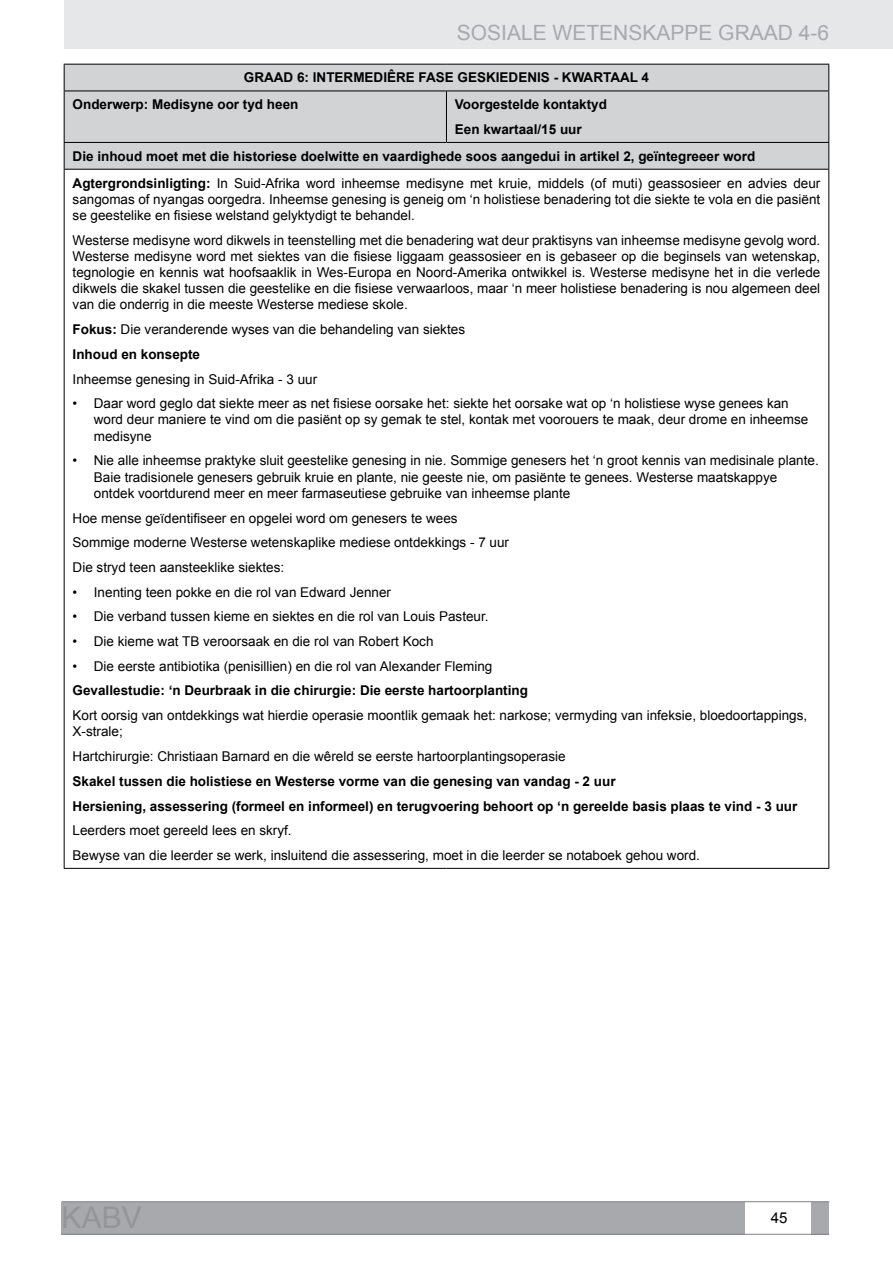
<style>
.page{position:relative;width:893px;height:1263px;background:#fff}
.page>*{position:absolute;margin:0;border:0;box-sizing:border-box;transform-origin:0 0}
.t1{font:21px "Arial";color:#a7a9ac}
.t2{font:15px "Arial";color:#000}
.t3{font:13.5px/16.2px "Arial";color:#000}
.t4{font:700 13.5px/26.8px "Arial";color:#000}
.s1{font-weight:400}
.s2{font-weight:700}
</style>
<div class="page">
<div style="left:64px;top:0;width:829px;height:49px;background:#e6e7e8"></div>
<div style="left:62px;top:1202px;width:683px;height:32px;background:#a7a9ac"></div>
<div style="left:812px;top:1202px;width:17px;height:32px;background:#a7a9ac"></div>
<hr style="left:62px;top:1234px;width:767px;height:1px;background:#808285">
<hr style="left:62px;top:1201px;width:767px;height:1px;background:#808285">
<div style="left:65px;top:65px;width:763px;height:104px;background:#d1d3d4"></div>
<hr style="left:64px;top:64px;width:382px;height:1px;background:#000">
<svg style="left:64px;top:65px;width:1px;height:26px"></svg>
<hr style="left:446px;top:64px;width:383px;height:1px;background:#000">
<svg style="left:828px;top:65px;width:1px;height:26px"></svg>
<hr style="left:64px;top:91px;width:382px;height:1px;background:#000">
<hr style="left:64px;top:91px;width:1px;height:51px;background:#000">
<hr style="left:446px;top:91px;width:383px;height:1px;background:#000">
<hr style="left:446px;top:91px;width:1px;height:51px;background:#000">
<hr style="left:828px;top:91px;width:1px;height:51px;background:#000">
<hr style="left:64px;top:142px;width:382px;height:1px;background:#000">
<svg style="left:64px;top:143px;width:1px;height:26px"></svg>
<hr style="left:446px;top:142px;width:383px;height:1px;background:#000">
<svg style="left:828px;top:143px;width:1px;height:26px"></svg>
<hr style="left:64px;top:169px;width:382px;height:1px;background:#000">
<hr style="left:64px;top:170px;width:1px;height:698px;background:#000">
<hr style="left:446px;top:169px;width:383px;height:1px;background:#000">
<hr style="left:828px;top:170px;width:1px;height:698px;background:#000">
<hr style="left:64px;top:868px;width:382px;height:1px;background:#000">
<hr style="left:446px;top:868px;width:383px;height:1px;background:#000">
<h1 class="t1" style="left:457px;top:19px;width:374px">SOSIALE WETENSKAPPE GRAAD 4-6</h1>
<p class="t4" style="left:73px;top:65px;width:578px;text-indent:171px">GRAAD 6: INTERMEDIêRE FASE GESKIEDENIS - KWARTAAL 4<br>Onderwerp: Medisyne oor tyd heen</p>
<p class="t4" style="left:455px;top:93px;width:154px;line-height:24.8px">Voorgestelde kontaktyd<br>Een kwartaal/15 uur</p>
<p class="t4" style="left:73px;top:143px;width:749px">Die inhoud moet met die historiese doelwitte en vaardighede soos aangedui in artikel 2, geïntegreeer word<br>Agtergrondsinligting: <span class="s1">In Suid-Afrika word inheemse medisyne met kruie, middels (of muti) geassosieer en advies deur</span></p>
<p class="t3" style="left:73px;top:191px;width:749px">sangomas of nyangas oorgedra. Inheemse genesing is geneig om ‘n holistiese benadering tot die siekte te vola en die pasiënt se geestelike en fisiese welstand gelyktydigt te behandel.</p>
<p class="t3" style="left:73px;top:232px;width:749px;text-align:justify">Westerse medisyne word dikwels in teenstelling met die benadering wat deur praktisyns van inheemse medisyne gevolg word.<br>Westerse medisyne word met siektes van die fisiese liggaam geassosieer en is gebaseer op die beginsels van wetenskap, tegnologie en kennis wat hoofsaaklik in Wes-Europa en Noord-Amerika ontwikkel is. Westerse medisyne het in die verlede dikwels die skakel tussen die geestelike en die fisiese verwaarloos, maar ‘n meer holistiese benadering is nou algemeen deel van die onderrig in die meeste Westerse mediese skole.</p>
<p class="t3" style="left:73px;top:317px;width:394px;line-height:24.8px"><span class="s2">Fokus:</span> Die veranderende wyses van die behandeling van siektes<br><span class="s2">Inhoud en konsepte</span></p>
<p class="t3" style="left:73px;top:371px;width:246px">Inheemse genesing in Suid-Afrika - 3 uur</p>
<p class="t3" style="left:94px;top:396px;width:716px;text-indent:-21px">• Daar word geglo dat siekte meer as net fisiese oorsake het: siekte het oorsake wat op ‘n holistiese wyse genees kan word deur maniere te vind om die pasiënt op sy gemak te stel, kontak met voorouers te maak, deur drome en inheemse medisyne</p>
<p class="t3" style="left:94px;top:453px;width:726px;text-indent:-21px">• Nie alle inheemse praktyke sluit geestelike genesing in nie. Sommige genesers het ‘n groot kennis van medisinale plante.<br>Baie tradisionele genesers gebruik kruie en plante, nie geeste nie, om pasiënte te genees. Westerse maatskappye ontdek voortdurend meer en meer farmaseutiese gebruike van inheemse plante</p>
<p class="t3" style="left:73px;top:505px;width:438px;line-height:24.8px">Hoe mense geïdentifiseer en opgelei word om genesers te wees<br>Sommige moderne Westerse wetenskaplike mediese ontdekkings - 7 uur<br>Die stryd teen aansteeklike siektes:</p>
<p class="t3" style="left:73px;top:584px;width:320px">• Inenting teen pokke en die rol van Edward Jenner</p>
<p class="t3" style="left:73px;top:609px;width:417px">• Die verband tussen kieme en siektes en die rol van Louis Pasteur.</p>
<p class="t3" style="left:73px;top:633px;width:362px">• Die kieme wat TB veroorsaak en die rol van Robert Koch</p>
<p class="t3" style="left:73px;top:658px;width:421px">• Die eerste antibiotika (penisillien) en die rol van Alexander Fleming</p>
<p class="t4" style="left:73px;top:678px;width:457px">Gevallestudie: ‘n Deurbraak in die chirurgie: Die eerste hartoorplanting</p>
<p class="t3" style="left:73px;top:707px;width:736px">Kort oorsig van ontdekkings wat hierdie operasie moontlik gemaak het: narkose; vermyding van infeksie, bloedoortappings,<br>X-strale;</p>
<p class="t3" style="left:73px;top:748px;width:494px">Hartchirurgie: Christiaan Barnard en die wêreld se eerste hartoorplantingsoperasie</p>
<p class="t4" style="left:73px;top:769px;width:726px;line-height:24.8px">Skakel tussen die holistiese en Westerse vorme van die genesing van vandag - 2 uur<br>Hersiening, assessering (formeel en informeel) en terugvoering behoort op ‘n gereelde basis plaas te vind - 3 uur</p>
<p class="t3" style="left:73px;top:818px;width:629px;line-height:24.8px">Leerders moet gereeld lees en skryf.<br>Bewyse van die leerder se werk, insluitend die assessering, moet in die leerder se notaboek gehou word.</p>
<p class="t2" style="left:771px;top:1208px;width:18px">45</p>
</div>
